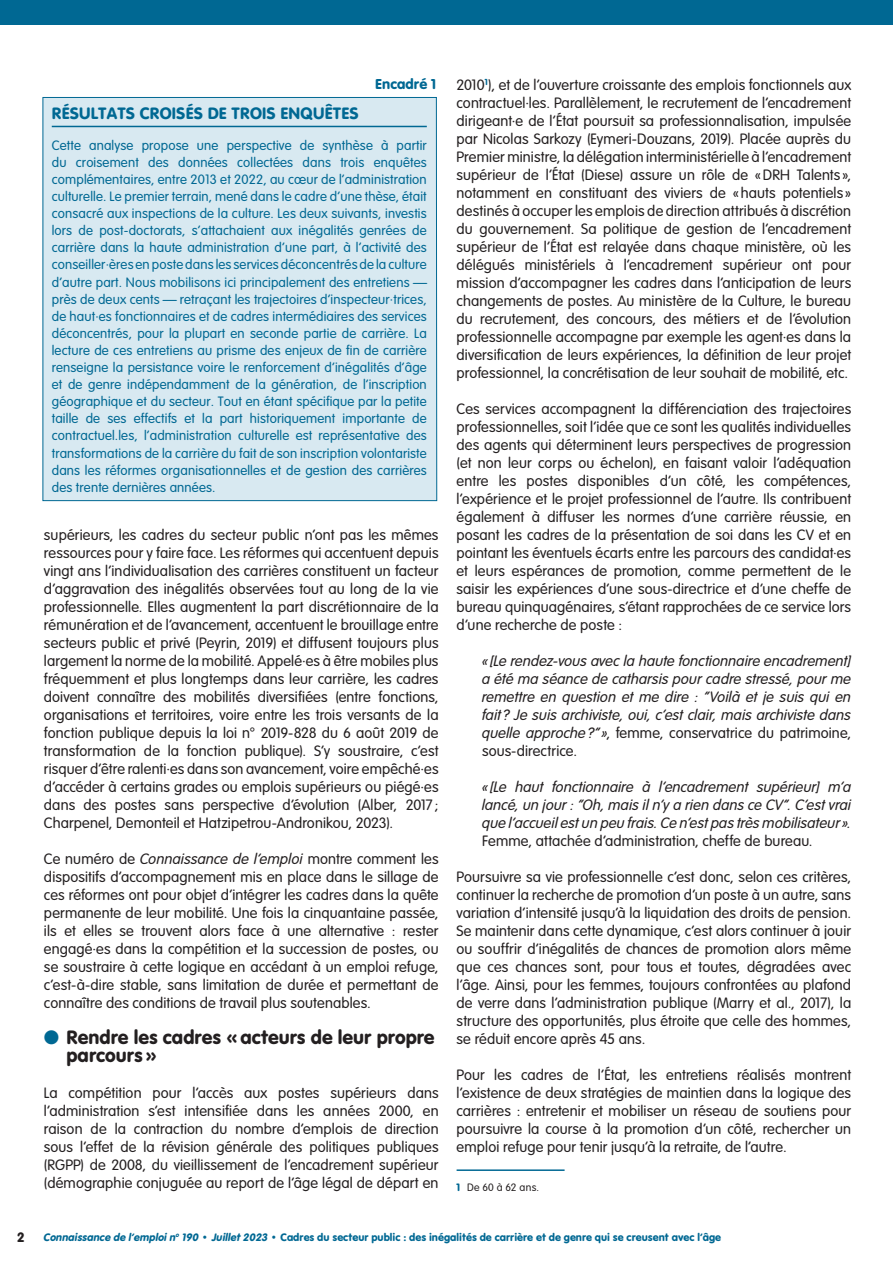
<style>
.page{position:relative;width:893px;height:1263px;background:#fff}
.page>*{position:absolute;margin:0;border:0;box-sizing:border-box;transform-origin:0 0}
.t1{font:20.25px/18px "VAG Rundschrift D Regular";color:#231f20}
.t2{font:17.25px "VAG Rundschrift D Regular";letter-spacing:.01em;color:#006893}
.t3{font:15.75px/18px "VAG Rundschrift D Light";letter-spacing:.01em;color:#231f20;text-align:justify}
.t4{font:italic 15.75px/18px "VAG Rundschrift D Light";letter-spacing:.005em;color:#231f20;text-align:justify}
.t5{font:15px "VAG Rundschrift D Regular";color:#006893}
.t6{font:14.25px/17.1px "VAG Rundschrift D Light";letter-spacing:.01em;color:#006893;text-align:justify}
.t7{font:14.25px "VAG Rundschrift D Regular";color:#231f20}
.t8{font:11.25px "VAG Rundschrift D Regular";color:#006893}
.t9{font:11.25px "VAG Rundschrift D Light";letter-spacing:.025em;color:#231f20}
.s1{font-style:italic}
.s2{color:#006893}
.s3{font-style:normal}
.s4{font-family:"VAG Rundschrift D Regular";color:#006893}
</style>
<div class="page">
<hr style="left:457px;top:1169px;width:108px;height:2px;background:#006893">
<div style="left:0;top:0;width:893px;height:24px;background:#006893"></div>
<div style="left:43px;top:97px;width:394px;height:404px;background:#d8e9f1"></div>
<hr style="left:52px;top:126px;width:375px;height:1px;background:#006893">
<p class="t5" style="left:375px;top:71px;width:63px">Encadré 1</p>
<p class="t2" style="left:52px;top:98px;width:308px">RÉSULTATS CROISÉS DE TROIS ENQUÊTES</p>
<p class="t6" style="left:52px;top:135px;width:377px">Cette analyse propose une perspective de synthèse à partir du croisement des données collectées dans trois enquêtes complémentaires, entre 2013 et 2022, au cœur de l’administration culturelle. Le premier terrain, mené dans le cadre d’une thèse, était consacré aux inspections de la culture. Les deux suivants, investis lors de post-doctorats, s’attachaient aux inégalités genrées de carrière dans la haute administration d’une part, à l’activité des conseiller·ères en poste dans les services déconcentrés de la culture d’autre part. Nous mobilisons ici principalement des entretiens — près de deux cents — retraçant les trajectoires d’inspecteur·trices, de haut·es fonctionnaires et de cadres intermédiaires des services déconcentrés, pour la plupart en seconde partie de carrière. La lecture de ces entretiens au prisme des enjeux de fin de carrière renseigne la persistance voire le renforcement d’inégalités d’âge et de genre indépendamment de la génération, de l’inscription géographique et du secteur. Tout en étant spécifique par la petite taille de ses effectifs et la part historiquement importante de contractuel.les, l’administration culturelle est représentative des transformations de la carrière du fait de son inscription volontariste dans les réformes organisationnelles et de gestion des carrières des trente dernières années.</p>
<p class="t3" style="left:44px;top:525px;width:396px">supérieurs, les cadres du secteur public n’ont pas les mêmes ressources pour y faire face. Les réformes qui accentuent depuis vingt ans l’individualisation des carrières constituent un facteur d’aggravation des inégalités observées tout au long de la vie professionnelle. Elles augmentent la part discrétionnaire de la rémunération et de l’avancement, accentuent le brouillage entre secteurs public et privé (Peyrin, 2019) et diffusent toujours plus largement la norme de la mobilité. Appelé·es à être mobiles plus fréquemment et plus longtemps dans leur carrière, les cadres doivent connaître des mobilités diversifiées (entre fonctions, organisations et territoires, voire entre les trois versants de la fonction publique depuis la loi n° 2019-828 du 6 août 2019 de transformation de la fonction publique). S’y soustraire, c’est risquer d’être ralenti·es dans son avancement, voire empêché·es d’accéder à certains grades ou emplois supérieurs ou piégé·es dans des postes sans perspective d’évolution (Alber, 2017 ; Charpenel, Demonteil et Hatzipetrou-Andronikou, 2023).</p>
<p class="t3" style="left:44px;top:849px;width:396px">Ce numéro de <span class="s1">Connaissance de l’emploi</span> montre comment les dispositifs d’accompagnement mis en place dans le sillage de ces réformes ont pour objet d’intégrer les cadres dans la quête permanente de leur mobilité. Une fois la cinquantaine passée, ils et elles se trouvent alors face à une alternative : rester engagé·es dans la compétition et la succession de postes, ou se soustraire à cette logique en accédant à un emploi refuge, c’est-à-dire stable, sans limitation de durée et permettant de connaître des conditions de travail plus soutenables.</p>
<p class="t1" style="left:66px;top:1025px;width:370px;text-indent:-22px"><span class="s2">●</span> Rendre les cadres «acteurs de leur propre parcours»</p>
<p class="t3" style="left:44px;top:1083px;width:396px">La compétition pour l’accès aux postes supérieurs dans l’administration s’est intensifiée dans les années 2000, en raison de la contraction du nombre d’emplois de direction sous l’effet de la révision générale des politiques publiques (RGPP) de 2008, du vieillissement de l’encadrement supérieur (démographie conjuguée au report de l’âge légal de départ en</p>
<p class="t3" style="left:457px;top:75px;width:396px">2010<sup>1</sup>), et de l’ouverture croissante des emplois fonctionnels aux contractuel·les. Parallèlement, le recrutement de l’encadrement dirigeant·e de l’État poursuit sa professionnalisation, impulsée par Nicolas Sarkozy (Eymeri-Douzans, 2019). Placée auprès du Premier ministre, la délégation interministérielle à l’encadrement supérieur de l’État (Diese) assure un rôle de «DRH Talents », notamment en constituant des viviers de «hauts potentiels » destinés à occuper les emplois de direction attribués à discrétion du gouvernement. Sa politique de gestion de l’encadrement supérieur de l’État est relayée dans chaque ministère, où les délégués ministériels à l’encadrement supérieur ont pour mission d’accompagner les cadres dans l’anticipation de leurs changements de postes. Au ministère de la Culture, le bureau du recrutement, des concours, des métiers et de l’évolution professionnelle accompagne par exemple les agent·es dans la diversification de leurs expériences, la définition de leur projet professionnel, la concrétisation de leur souhait de mobilité, etc.</p>
<p class="t3" style="left:457px;top:399px;width:396px">Ces services accompagnent la différenciation des trajectoires professionnelles, soit l’idée que ce sont les qualités individuelles des agents qui déterminent leurs perspectives de progression (et non leur corps ou échelon), en faisant valoir l’adéquation entre les postes disponibles d’un côté, les compétences, l’expérience et le projet professionnel de l’autre. Ils contribuent également à diffuser les normes d’une carrière réussie, en posant les cadres de la présentation de soi dans les CV et en pointant les éventuels écarts entre les parcours des candidat·es et leurs espérances de promotion, comme permettent de le saisir les expériences d’une sous-directrice et d’une cheffe de bureau quinquagénaires, s’étant rapprochées de ce service lors d’une recherche de poste :</p>
<p class="t4" style="left:482px;top:651px;width:371px">«[Le rendez-vous avec la haute fonctionnaire encadrement] a été ma séance de catharsis pour cadre stressé, pour me remettre en question et me dire : “Voilà et je suis qui en fait ? Je suis archiviste, oui, c’est clair, mais archiviste dans quelle approche ?”»<span class="s3">, femme, conservatrice du patrimoine, sous-directrice.</span></p>
<p class="t4" style="left:482px;top:777px;width:371px">«[Le haut fonctionnaire à l’encadrement supérieur] m’a lancé, un jour : “Oh, mais il n’y a rien dans ce CV”. C’est vrai que l’accueil est un peu frais. Ce n’est pas très mobilisateur».</p>
<p class="t3" style="left:482px;top:831px;width:332px">Femme, attachée d’administration, cheffe de bureau.</p>
<p class="t3" style="left:457px;top:867px;width:396px">Poursuivre sa vie professionnelle c’est donc, selon ces critères, continuer la recherche de promotion d’un poste à un autre, sans variation d’intensité jusqu’à la liquidation des droits de pension.<br>Se maintenir dans cette dynamique, c’est alors continuer à jouir ou souffrir d’inégalités de chances de promotion alors même que ces chances sont, pour tous et toutes, dégradées avec l’âge. Ainsi, pour les femmes, toujours confrontées au plafond de verre dans l’administration publique (Marry et al., 2017), la structure des opportunités, plus étroite que celle des hommes, se réduit encore après 45 ans.</p>
<p class="t3" style="left:457px;top:1065px;width:396px">Pour les cadres de l’État, les entretiens réalisés montrent l’existence de deux stratégies de maintien dans la logique des carrières : entretenir et mobiliser un réseau de soutiens pour poursuivre la course à la promotion d’un côté, rechercher un emploi refuge pour tenir jusqu’à la retraite, de l’autre.</p>
<p class="t9" style="left:457px;top:1178px;width:84px"><span class="s4">1</span> De 60 à 62 ans.</p>
<p class="t7" style="left:17px;top:1225px;width:9px">2</p>
<p class="t8" style="left:43px;top:1227px;width:679px"><span class="s1">Connaissance de l’emploin</span><sup>o</sup> <span class="s1">190</span> • <span class="s1">Juillet2023</span> • Cadres du secteur public : des inégalités de carrière et de genre qui se creusent avec l’âge</p>
</div>
